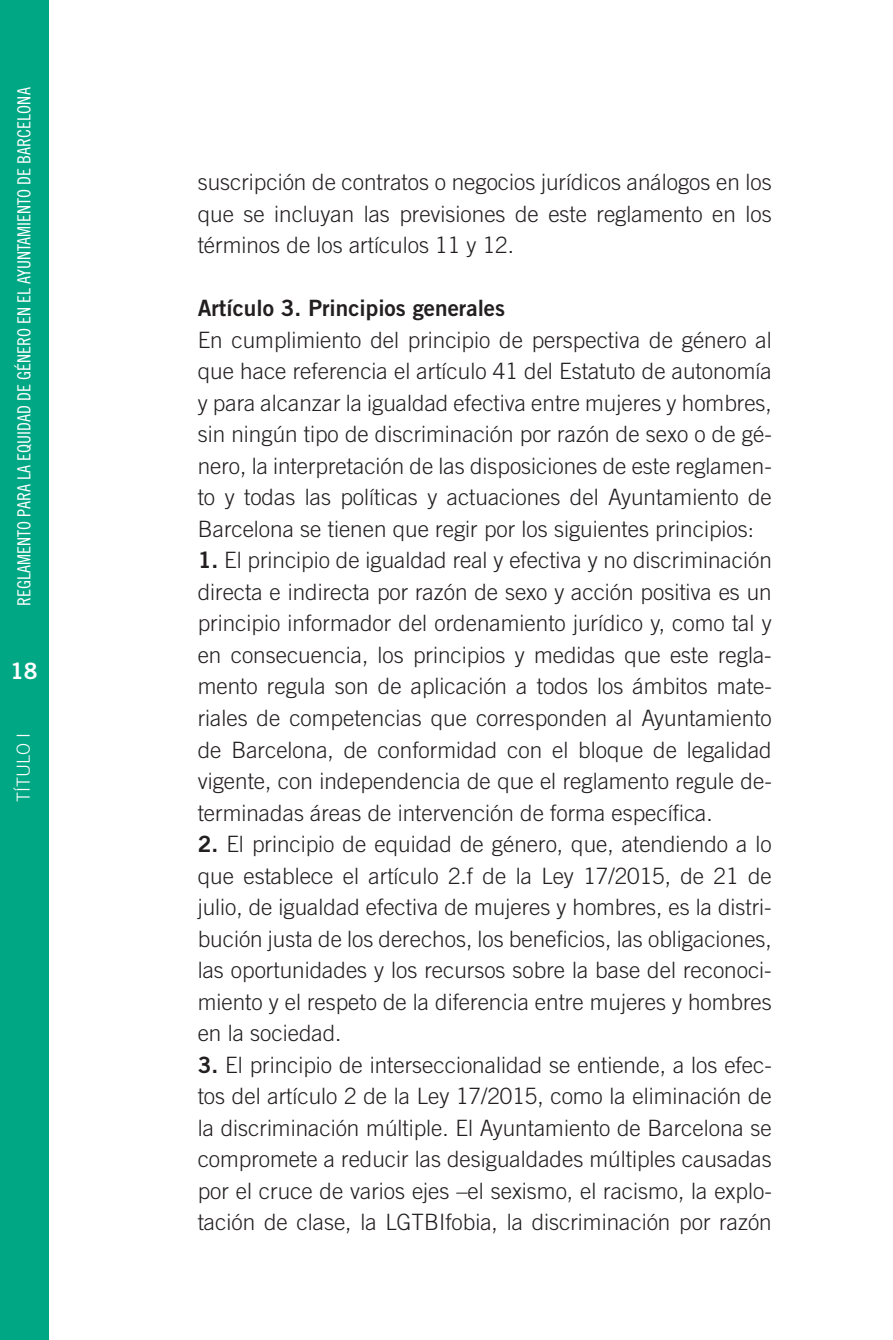
<style>
.page{position:relative;width:893px;height:1340px;background:#fff}
.page>*{position:absolute;margin:0;border:0;box-sizing:border-box;transform-origin:0 0}
.t1{font:300 22.5px/31.5px "Trade Gothic";color:#231f20;text-align:justify}
.t2{font:22.5px "Trade Gothic Bold Two";color:#231f20}
.t3{font:22.5px "Trade Gothic Bold Two";color:#fff}
.t4{font:18px "Trade Gothic Cond Eighteen";color:#fff}
.t5{font:300 18px "Trade Gothic";color:#fff}
.s1{font-family:"Trade Gothic Bold Two";font-weight:400}
</style>
<div class="page">
<div style="left:0;top:0;width:49px;height:1339px;background:#00a784"></div>
<p class="t4" style="left:13px;top:605px;width:519px;rotate:-90deg">REGLAMENTO PARA LA EQUIDAD DE GÉNERO EN EL AYUNTAMIENTO DE BARCELONA</p>
<p class="t3" style="left:10px;top:656px;width:29px">18</p>
<p class="t5" style="left:13px;top:802px;width:71px;rotate:-90deg">TÍTULO I</p>
<p class="t1" style="left:198px;top:166px;width:576px">suscripción de contratos o negocios jurídicos análogos en los que se incluyan las previsiones de este reglamento en los términos de los artículos 11 y 12.</p>
<p class="t2" style="left:198px;top:294px;width:309px">Artículo 3. Principios generales</p>
<p class="t1" style="left:198px;top:324px;width:576px">En cumplimiento del principio de perspectiva de género al que hace referencia el artículo 41 del Estatuto de autonomía y para alcanzar la igualdad efectiva entre mujeres y hombres, sin ningún tipo de discriminación por razón de sexo o de gé&shy;nero, la interpretación de las disposiciones de este reglamen&shy;to y todas las políticas y actuaciones del Ayuntamiento de Barcelona se tienen que regir por los siguientes principios:</p>
<p class="t1" style="left:198px;top:544px;width:576px"><span class="s1">1.</span> El principio de igualdad real y efectiva y no discriminación directa e indirecta por razón de sexo y acción positiva es un principio informador del ordenamiento jurídico y, como tal y en consecuencia, los principios y medidas que este regla&shy;mento regula son de aplicación a todos los ámbitos mate&shy;riales de competencias que corresponden al Ayuntamiento de Barcelona, de conformidad con el bloque de legalidad vigente, con independencia de que el reglamento regule de&shy;terminadas áreas de intervención de forma específica.</p>
<p class="t1" style="left:198px;top:828px;width:576px"><span class="s1">2.</span> El principio de equidad de género, que, atendiendo a lo que establece el artículo 2.f de la Ley 17/2015, de 21 de julio, de igualdad efectiva de mujeres y hombres, es la distri&shy;bución justa de los derechos, los beneficios, las obligaciones, las oportunidades y los recursos sobre la base del reconoci&shy;miento y el respeto de la diferencia entre mujeres y hombres en la sociedad.</p>
<p class="t1" style="left:198px;top:1048px;width:576px"><span class="s1">3.</span> El principio de interseccionalidad se entiende, a los efec&shy;tos del artículo 2 de la Ley 17/2015, como la eliminación de la discriminación múltiple. El Ayuntamiento de Barcelona se compromete a reducir las desigualdades múltiples causadas por el cruce de varios ejes –el sexismo, el racismo, la explo&shy;tación de clase, la LGTBIfobia, la discriminación por razón</p>
</div>
